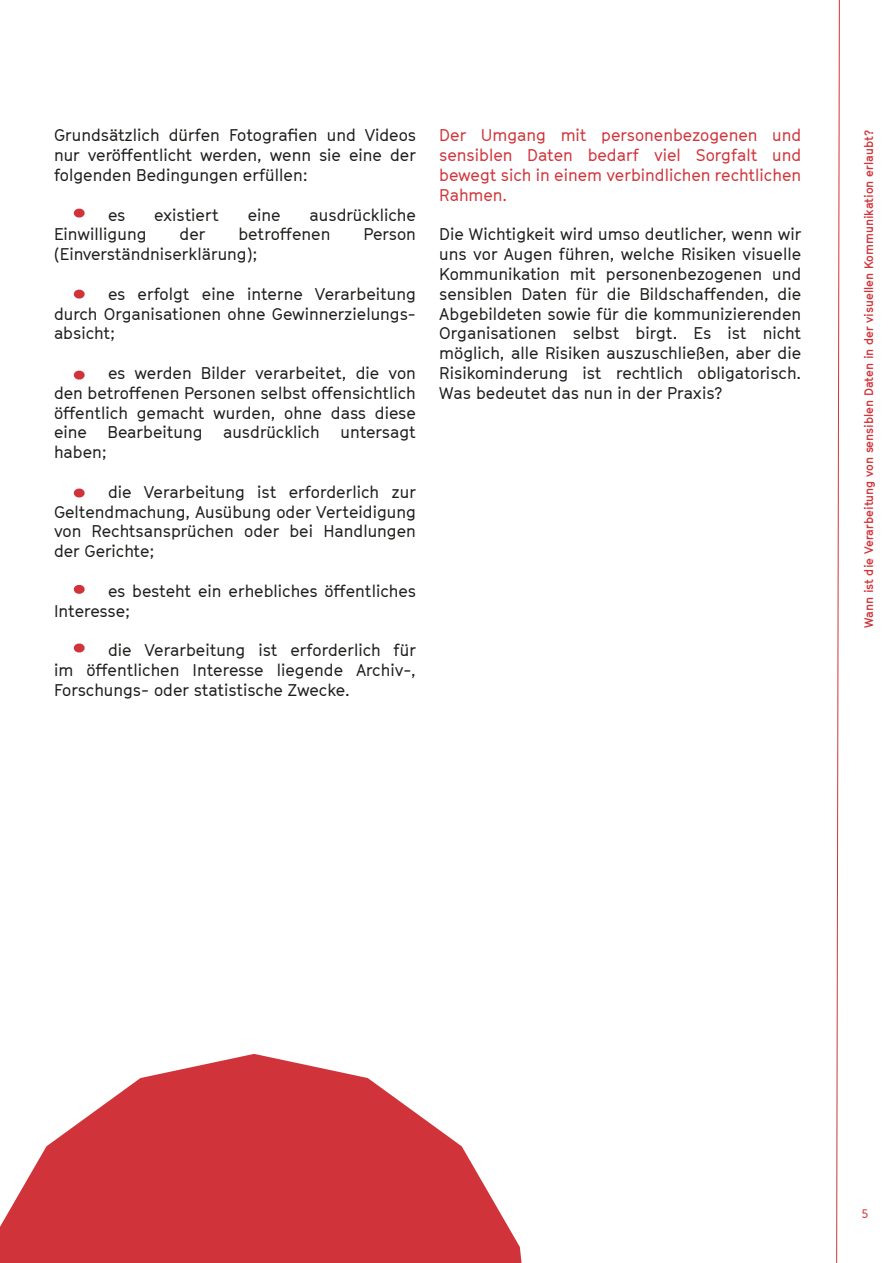
<style>
.page{position:relative;width:893px;height:1263px;background:#fff}
.page>*{position:absolute;margin:0;border:0;box-sizing:border-box;transform-origin:0 0}
.t1{font:16.5px/19.8px "GT Cinetype";color:#1d1d1b;text-align:justify}
.t2{font:16.5px/19.8px "GT Cinetype";color:#d0343a;text-align:justify}
.t3{font:700 12px "GT Cinetype";color:#d0343a}
.t4{font:12px "GT Cinetype Mono";color:#d0343a}
</style>
<div class="page">
<svg style="left:836px;top:0;width:4px;height:1263px"></svg>
<svg style="left:0;top:1054px;width:521px;height:209px;fill:#d0343a"></svg>
<svg style="left:74px;top:209px;width:11px;height:8px"></svg>
<svg style="left:74px;top:290px;width:11px;height:8px"></svg>
<svg style="left:74px;top:371px;width:11px;height:8px"></svg>
<svg style="left:74px;top:489px;width:11px;height:8px"></svg>
<svg style="left:74px;top:585px;width:11px;height:9px"></svg>
<svg style="left:74px;top:644px;width:11px;height:8px"></svg>
<p class="t1" style="left:54px;top:125px;width:364px">Grundsätzlich dürfen Fotografien und Videos nur veröffentlicht werden, wenn sie eine der folgenden Bedingungen erfüllen:</p>
<p class="t1" style="left:108px;top:204px;width:19px">es</p>
<p class="t1" style="left:154px;top:204px;width:66px">existiert</p>
<p class="t1" style="left:248px;top:204px;width:34px">eine</p>
<p class="t1" style="left:310px;top:204px;width:108px">ausdrückliche</p>
<p class="t1" style="left:54px;top:224px;width:94px">Einwilligung</p>
<p class="t1" style="left:180px;top:224px;width:27px">der</p>
<p class="t1" style="left:239px;top:224px;width:93px">betroffenen</p>
<p class="t1" style="left:363px;top:224px;width:54px">Person</p>
<p class="t1" style="left:54px;top:244px;width:205px">(Einverständniserklärung);</p>
<p class="t1" style="left:54px;top:284px;width:363px;text-indent:54px">es erfolgt eine interne Verarbeitung durch Organisationen ohne Gewinnerzielungs&shy;absicht;</p>
<p class="t1" style="left:54px;top:363px;width:364px;text-indent:54px">es werden Bilder verarbeitet, die von den betroffenen Personen selbst offensichtlich öffentlich gemacht wurden, ohne dass diese eine Bearbeitung ausdrücklich untersagt haben;</p>
<p class="t1" style="left:54px;top:482px;width:364px;text-indent:54px">die Verarbeitung ist erforderlich zur Geltendmachung, Ausübung oder Verteidigung von Rechtsansprüchen oder bei Handlungen der Gerichte;</p>
<p class="t1" style="left:54px;top:581px;width:363px;text-indent:54px">es besteht ein erhebliches öffentliches<br>Interesse;</p>
<p class="t1" style="left:54px;top:640px;width:364px;text-indent:54px">die Verarbeitung ist erforderlich für im öffentlichen Interesse liegende Archiv-, Forschungs- oder statistische Zwecke.</p>
<p class="t2" style="left:439px;top:125px;width:363px">Der Umgang mit personenbezogenen und sensiblen Daten bedarf viel Sorgfalt und bewegt sich in einem verbindlichen rechtlichen Rahmen.</p>
<p class="t1" style="left:439px;top:224px;width:364px">Die Wichtigkeit wird umso deutlicher, wenn wir uns vor Augen führen, welche Risiken visuelle Kommunikation mit personenbezogenen und sensiblen Daten für die Bildschaffenden, die Abgebildeten sowie für die kommunizierenden Organisationen selbst birgt. Es ist nicht möglich, alle Risiken auszuschließen, aber die Risikominderung ist rechtlich obligatorisch.<br>Was bedeutet das nun in der Praxis?</p>
<p class="t3" style="left:862px;top:628px;width:500px;rotate:-90deg">Wann ist die Verarbeitung von sensiblen Daten in der visuellen Kommunikation erlaubt?</p>
<p class="t4" style="left:861px;top:1206px;width:9px">5</p>
</div>
